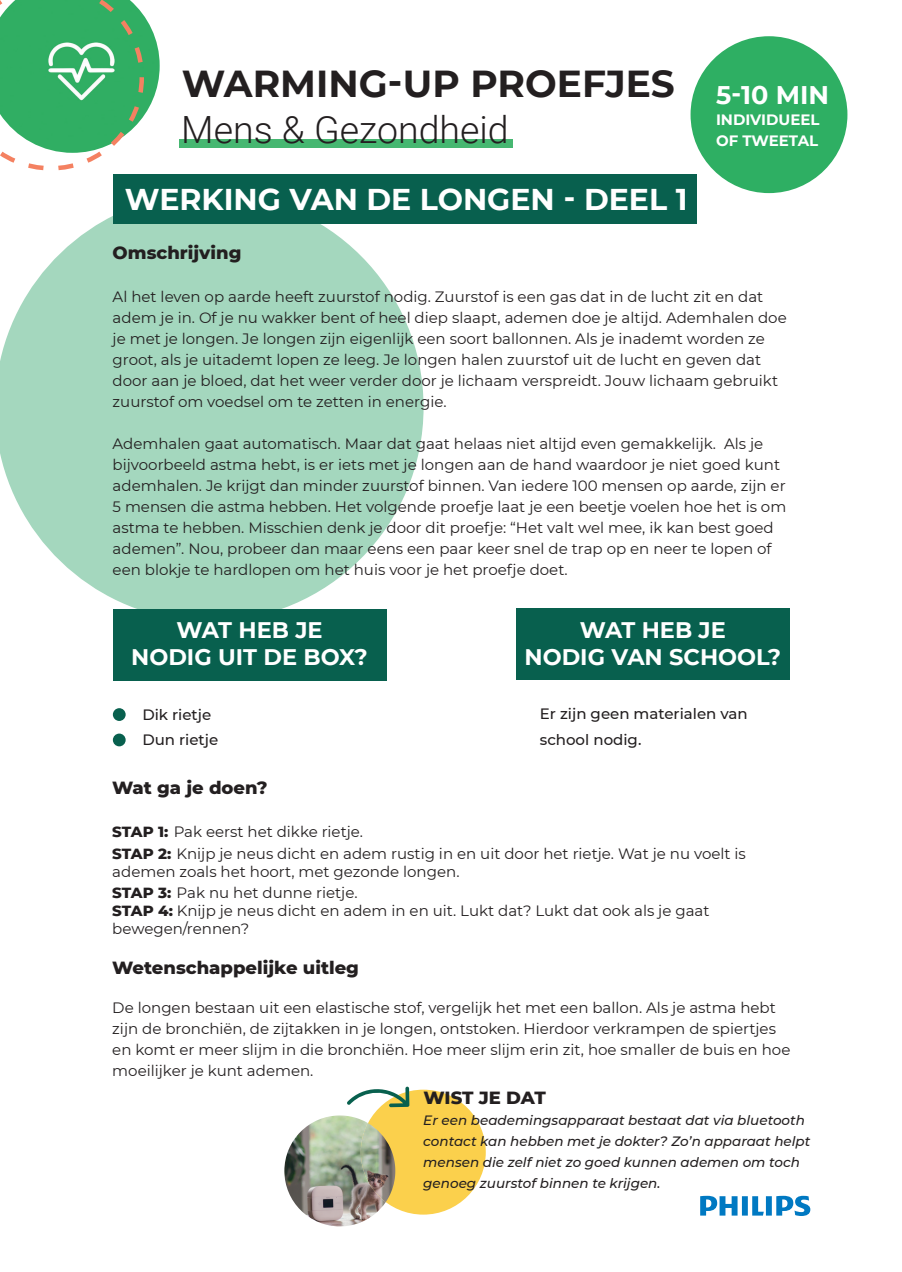
<style>
.page{position:relative;width:902px;height:1272px;background:#fff}
.page>*{position:absolute;margin:0;border:0;box-sizing:border-box;transform-origin:0 0}
.t1{font:700 37.5px "Montserrat";color:#231f20}
.t2{font:300 37.5px "Roboto";color:#231f20}
.t3{font:700 30px "Montserrat";color:#fff}
.t4{font:700 25.5px "Montserrat";color:#fff}
.t5{font:700 22.5px/27px "Montserrat";color:#fff;text-align:center}
.t6{font:800 18px "Montserrat";color:#231f20}
.t7{font:15px/21px "Montserrat";color:#231f20}
.t8{font:500 15px/25.5px "Montserrat";color:#231f20}
.t9{font:700 15px/21px "Montserrat";color:#fff}
.t10{font:italic 500 13.5px/21px "Montserrat";color:#231f20}
.s1{font-weight:800}
</style>
<div class="page">
<svg style="left:0;top:216px;width:423px;height:405px;fill:#a4d7be"></svg>
<img style="left:144px;top:16px;width:16px;height:100px">
<div style="left:690px;top:36px;width:157px;height:157px;background:#2eaf63;border-radius:50%"></div>
<div style="left:179px;top:139px;width:333px;height:9px;background:#46b771"></div>
<svg style="left:0;top:0;width:144px;height:170px"></svg>
<div style="left:113px;top:174px;width:583px;height:49px;background:#08604e"></div>
<div style="left:516px;top:608px;width:273px;height:72px;background:#08604e"></div>
<div style="left:113px;top:608px;width:273px;height:72px;background:#08604e"></div>
<div style="left:113px;top:708px;width:13px;height:13px;background:#08604e;border-radius:50%"></div>
<div style="left:113px;top:733px;width:13px;height:13px;background:#08604e;border-radius:50%"></div>
<div style="left:361px;top:1089px;width:124px;height:125px;background:#fbd04c;border-radius:50%"></div>
<img style="left:284px;top:1170px;width:67px;height:56px">
<img style="left:361px;top:1152px;width:34px;height:49px">
<svg style="left:700px;top:1195px;width:110px;height:20px"></svg>
<svg style="left:347px;top:1086px;width:62px;height:21px"></svg>
<h1 class="t1" style="left:182px;top:56px;width:494px">WARMING-UP PROEFJES</h1>
<h1 class="t2" style="left:181px;top:104px;width:329px">Mens &amp; Gezondheid</h1>
<h3 class="t4" style="left:716px;top:77px;width:114px">5-10 MIN</h3>
<p class="t9" style="left:716px;top:109px;width:105px">INDIVIDUEEL<br>OF TWEETAL</p>
<h2 class="t3" style="left:125px;top:177px;width:564px">WERKING VAN DE LONGEN - DEEL 1</h2>
<p class="t6" style="left:113px;top:239px;width:130px">Omschrijving</p>
<p class="t7" style="left:113px;top:285px;width:675px">Al het leven op aarde heeft zuurstof nodig. Zuurstof is een gas dat in de lucht zit en dat adem je in. Of je nu wakker bent of heel diep slaapt, ademen doe je altijd. Ademhalen doe je met je longen. Je longen zijn eigenlijk een soort ballonnen. Als je inademt worden ze groot, als je uitademt lopen ze leeg. Je longen halen zuurstof uit de lucht en geven dat door aan je bloed, dat het weer verder door je lichaam verspreidt. Jouw lichaam gebruikt zuurstof om voedsel om te zetten in energie.</p>
<p class="t7" style="left:113px;top:432px;width:675px">Ademhalen gaat automatisch. Maar dat gaat helaas niet altijd even gemakkelijk. Als je bijvoorbeeld astma hebt, is er iets met je longen aan de hand waardoor je niet goed kunt ademhalen. Je krijgt dan minder zuurstof binnen. Van iedere 100 mensen op aarde, zijn er 5 mensen die astma hebben. Het volgende proefje laat je een beetje voelen hoe het is om astma te hebben. Misschien denk je door dit proefje: “Het valt wel mee, ik kan best goed ademen”. Nou, probeer dan maar eens een paar keer snel de trap op en neer te lopen of een blokje te hardlopen om het huis voor je het proefje doet.</p>
<h3 class="t5" style="left:131px;top:615px;width:238px">WAT HEB JE<br>NODIG UIT DE BOX?</h3>
<h3 class="t5" style="left:524px;top:615px;width:258px">WAT HEB JE<br>NODIG VAN SCHOOL?</h3>
<p class="t8" style="left:540px;top:700px;width:209px">Er zijn geen materialen van school nodig.</p>
<p class="t8" style="left:142px;top:700px;width:77px">Dik rietje<br>Dun rietje</p>
<p class="t6" style="left:112px;top:774px;width:157px">Wat ga je doen?</p>
<p class="t7" style="left:112px;top:820px;width:635px;line-height:21.6px"><span class="s1">STAP 1:</span> Pak eerst het dikke rietje.<br><span class="s1">STAP 2:</span> Knijp je neus dicht en adem rustig in en uit door het rietje. Wat je nu voelt is</p>
<p class="t7" style="left:112px;top:860px;width:348px;line-height:21.6px">ademen zoals het hoort, met gezonde longen.<br><span class="s1">STAP 3:</span> Pak nu het dunne rietje.</p>
<p class="t7" style="left:112px;top:901px;width:598px;line-height:18px"><span class="s1">STAP 4:</span> Knijp je neus dicht en adem in en uit. Lukt dat? Lukt dat ook als je gaat bewegen/rennen?</p>
<p class="t6" style="left:112px;top:954px;width:248px">Wetenschappelijke uitleg</p>
<p class="t7" style="left:112px;top:996px;width:679px">De longen bestaan uit een elastische stof, vergelijk het met een ballon. Als je astma hebt zijn de bronchiën, de zijtakken in je longen, ontstoken. Hierdoor verkrampen de spiertjes en komt er meer slijm in die bronchiën. Hoe meer slijm erin zit, hoe smaller de buis en hoe moeilijker je kunt ademen.</p>
<p class="t6" style="left:423px;top:1084px;width:124px">WIST JE DAT</p>
<p class="t10" style="left:423px;top:1109px;width:388px">Er een beademingsapparaat bestaat dat via bluetooth contact kan hebben met je dokter? Zo’n apparaat helpt mensen die zelf niet zo goed kunnen ademen om toch genoeg zuurstof binnen te krijgen.</p>
</div>
